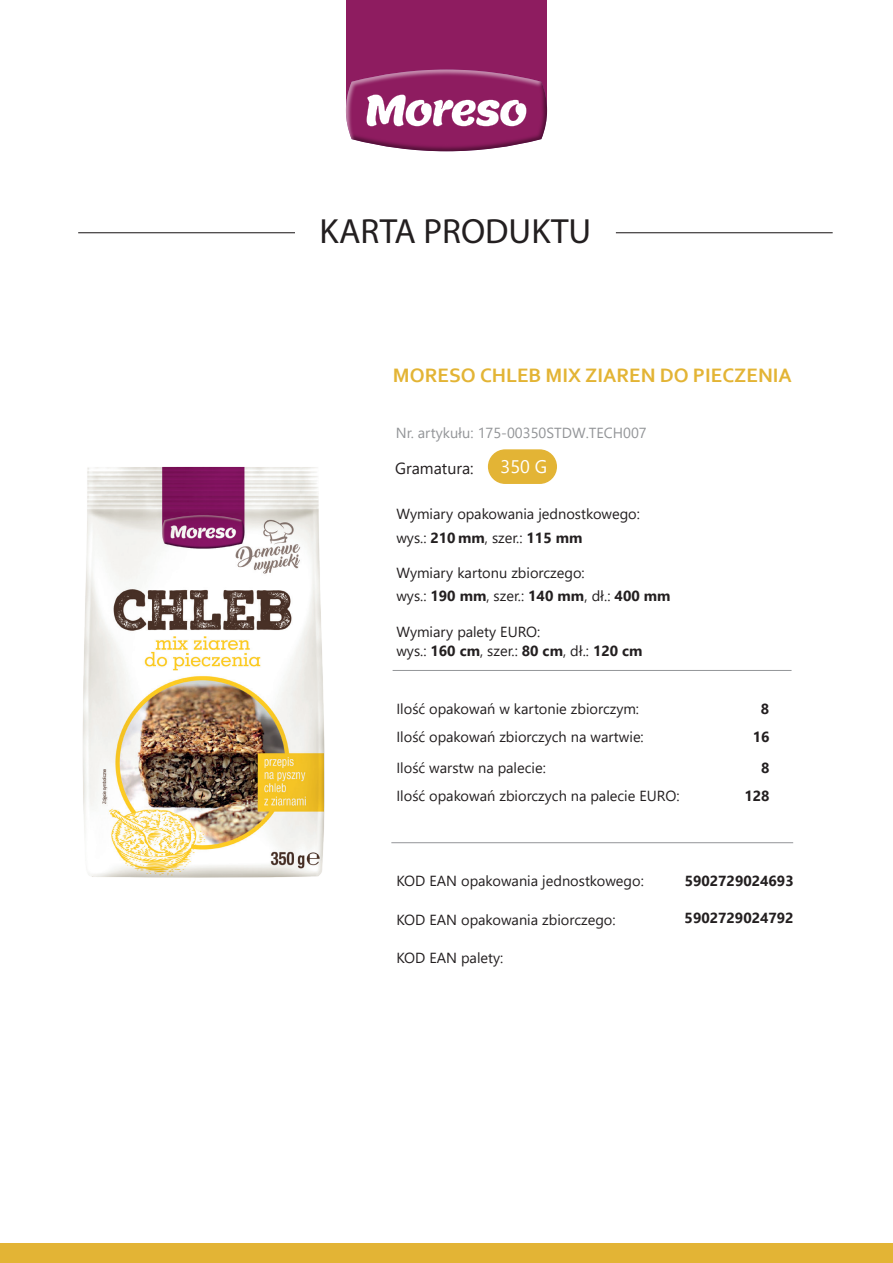
<style>
.page{position:relative;width:893px;height:1263px;background:#fff}
.page>*{position:absolute;margin:0;border:0;box-sizing:border-box;transform-origin:0 0}
.t1{font:35.1px "Myriad Pro";color:#231f20}
.t2{font:700 20.4px "Corbel";color:#e3b435}
.t3{font:18.15px "Segoe UI";color:#fff}
.t4{font:16.05px "Segoe UI";color:#231f20}
.t5{font:14.55px/23.2px "Segoe UI";color:#231f20}
.t6{font:14.55px "Segoe UI";color:#939598}
.t7{font:700 14.55px "Segoe UI";color:#231f20}
.s1{font-weight:700}
</style>
<div class="page">
<hr style="left:393px;top:670px;width:398px;height:1px;background:#939598">
<hr style="left:391px;top:842px;width:402px;height:1px;background:#939598">
<div style="left:488px;top:449px;width:69px;height:35px;background:#e3b435;border-radius:17px"></div>
<div style="left:0;top:1243px;width:893px;height:20px;background:#e3b435"></div>
<div style="left:346px;top:0;width:201px;height:113px;background:#8e1c60"></div>
<svg style="left:346px;top:70px;width:201px;height:81px"></svg>
<hr style="left:78px;top:232px;width:217px;height:1px;background:#231f20">
<hr style="left:616px;top:232px;width:217px;height:1px;background:#231f20">
<img style="left:83px;top:466px;width:242px;height:412px">
<h1 class="t1" style="left:320px;top:210px;width:273px">KARTA PRODUKTU</h1>
<h2 class="t2" style="left:393px;top:363px;width:400px">MORESO CHLEB MIX ZIAREN DO PIECZENIA</h2>
<p class="t6" style="left:396px;top:419px;width:252px">Nr. artykułu: 175-00350STDW.TECH007</p>
<p class="t4" style="left:395px;top:453px;width:80px">Gramatura:</p>
<p class="t3" style="left:500px;top:449px;width:48px">350 G</p>
<p class="t5" style="left:396px;top:501px;width:245px">Wymiary opakowania jednostkowego: wys.: <span class="s1">210 mm</span>, szer.: <span class="s1">115 mm</span></p>
<p class="t5" style="left:396px;top:559px;width:276px">Wymiary kartonu zbiorczego:<br>wys.: <span class="s1">190 mm</span>, szer.: <span class="s1">140 mm</span>, dł.: <span class="s1">400 mm</span></p>
<p class="t5" style="left:396px;top:621px;width:248px;line-height:19.4px">Wymiary palety EURO:<br>wys.: <span class="s1">160 cm</span>, szer.: <span class="s1">80 cm</span>, dł.: <span class="s1">120 cm</span></p>
<p class="t5" style="left:396px;top:696px;width:244px">Ilość opakowań w kartonie zbiorczym:</p>
<p class="t7" style="left:761px;top:695px;width:10px">8</p>
<p class="t5" style="left:396px;top:724px;width:249px">Ilość opakowań zbiorczych na wartwie:</p>
<p class="t7" style="left:753px;top:723px;width:18px">16</p>
<p class="t5" style="left:396px;top:755px;width:151px">Ilość warstw na palecie:</p>
<p class="t7" style="left:761px;top:754px;width:10px">8</p>
<p class="t5" style="left:396px;top:783px;width:285px">Ilość opakowań zbiorczych na palecie EURO:</p>
<p class="t7" style="left:744px;top:782px;width:27px">128</p>
<p class="t5" style="left:396px;top:868px;width:249px">KOD EAN opakowania jednostkowego:</p>
<p class="t7" style="left:685px;top:867px;width:111px">5902729024693</p>
<p class="t5" style="left:396px;top:906px;width:221px">KOD EAN opakowania zbiorczego:</p>
<p class="t5" style="left:396px;top:945px;width:108px">KOD EAN palety:</p>
<p class="t7" style="left:685px;top:904px;width:111px">5902729024792</p>
</div>
